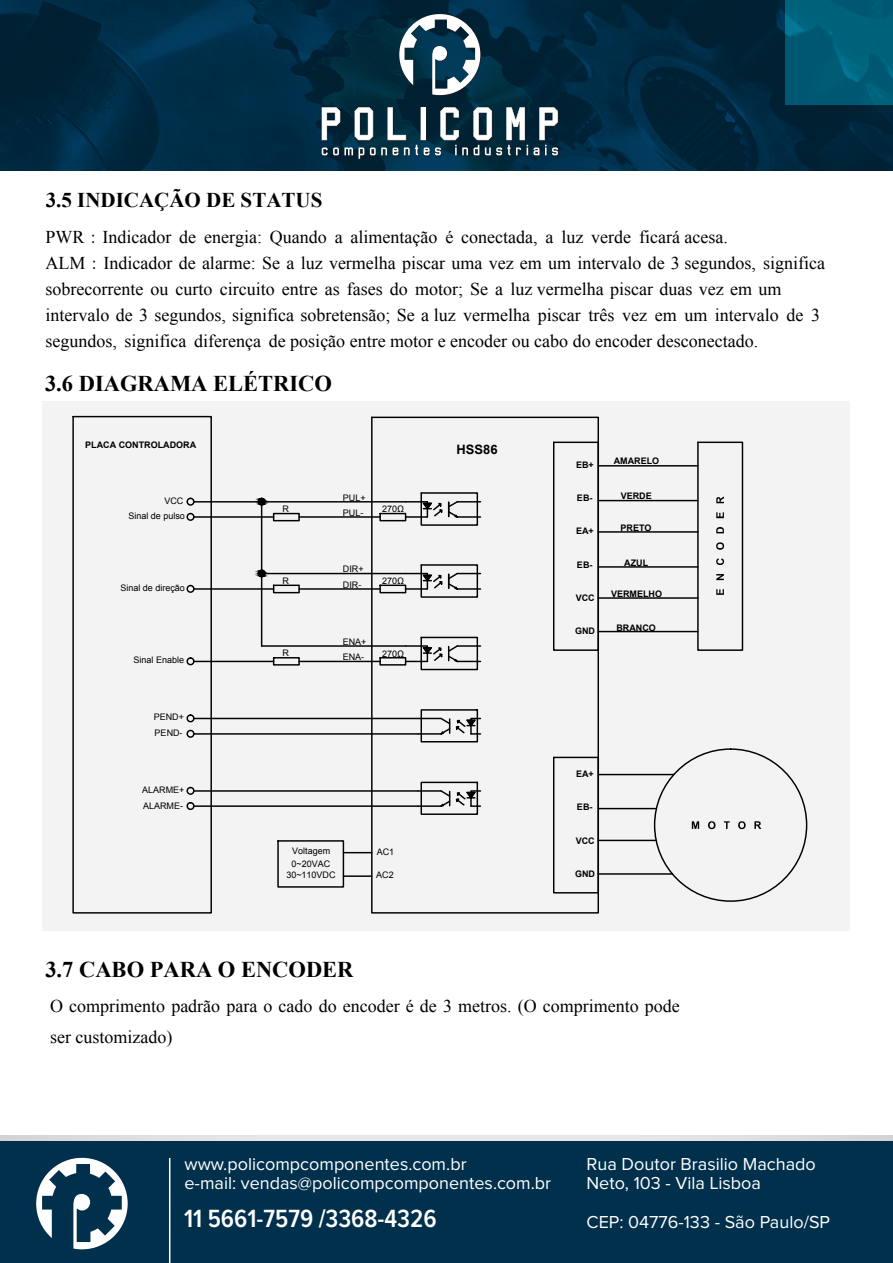
<style>
.page{position:relative;width:893px;height:1263px;background:#fff}
.page>*{position:absolute;margin:0;border:0;box-sizing:border-box;transform-origin:0 0}
.t1{font:600 25.8px "Proxima Nova Cond";color:#fff}
.t2{font:700 22.5px "Times New Roman";color:#000}
.t3{font:700 21px "Times New Roman";color:#000}
.t4{font:18px/26px "Times New Roman";color:#000}
.t5{font:18px/19.5px "Proxima Nova";color:#fff}
.t6{font:700 12.9px "Arial";color:#000}
.t7{font:9px/15.5px "Arial";color:#000}
.t8{font:700 9px "Arial";color:#000}
.s1{font-style:inherit}
.s2{font-family:"MS Gothic"}
</style>
<div class="page">
<img style="left:0;top:0;width:893px;height:170px">
<svg style="left:785px;top:0;width:108px;height:105px;fill:#005b75"></svg>
<div style="left:322px;top:14px;width:237px;height:147px;background:#231f20;opacity:.75"></div>
<svg style="left:322px;top:107px;width:107px;height:52px"></svg>
<svg style="left:435px;top:107px;width:93px;height:48px"></svg>
<svg style="left:534px;top:107px;width:24px;height:48px"></svg>
<svg style="left:399px;top:14px;width:81px;height:81px"></svg>
<svg style="left:0;top:1135px;width:893px;height:7px"></svg>
<div style="left:0;top:1142px;width:893px;height:121px;background:#01304c"></div>
<svg style="left:36px;top:1158px;width:92px;height:91px"></svg>
<hr style="left:169px;top:1158px;width:1px;height:105px;background:#fff">
<div style="left:43px;top:401px;width:807px;height:529px;background:#f3f3f3"></div>
<div style="left:72px;top:416px;width:140px;height:497px;border:1px solid #000"></div>
<div style="left:186px;top:498px;width:9px;height:8px;border:1px solid #000;border-radius:50%"></div>
<svg style="left:194px;top:501px;width:17px;height:1px"></svg>
<div style="left:421px;top:492px;width:57px;height:34px;border:1px solid #000"></div>
<div style="left:421px;top:564px;width:57px;height:34px;border:1px solid #000"></div>
<div style="left:186px;top:657px;width:9px;height:8px;border:1px solid #000;border-radius:50%"></div>
<div style="left:273px;top:657px;width:27px;height:9px;border:1px solid #000"></div>
<hr style="left:194px;top:661px;width:80px;height:1px;background:#000">
<div style="left:421px;top:637px;width:57px;height:33px;border:1px solid #000"></div>
<hr style="left:261px;top:505px;width:1px;height:65px;background:#000">
<hr style="left:261px;top:577px;width:1px;height:69px;background:#000">
<svg style="left:258px;top:498px;width:8px;height:8px"></svg>
<svg style="left:258px;top:570px;width:8px;height:7px"></svg>
<div style="left:258px;top:569px;width:8px;height:8px;border:1px solid #000;border-radius:50%"></div>
<div style="left:258px;top:498px;width:8px;height:8px;border:1px solid #000;border-radius:50%"></div>
<hr style="left:299px;top:661px;width:81px;height:1px;background:#000">
<div style="left:379px;top:657px;width:27px;height:9px;border:1px solid #000"></div>
<hr style="left:262px;top:645px;width:144px;height:2px;background:#000">
<div style="left:273px;top:584px;width:27px;height:9px;border:1px solid #000"></div>
<hr style="left:194px;top:588px;width:80px;height:2px;background:#000">
<hr style="left:299px;top:588px;width:81px;height:2px;background:#000">
<div style="left:379px;top:584px;width:27px;height:9px;border:1px solid #000"></div>
<hr style="left:265px;top:573px;width:141px;height:1px;background:#000">
<div style="left:273px;top:513px;width:27px;height:8px;border:1px solid #000"></div>
<hr style="left:194px;top:516px;width:80px;height:2px;background:#000">
<hr style="left:299px;top:516px;width:81px;height:2px;background:#000">
<div style="left:379px;top:513px;width:27px;height:8px;border:1px solid #000"></div>
<hr style="left:265px;top:501px;width:141px;height:1px;background:#000">
<hr style="left:211px;top:501px;width:47px;height:1px;background:#000">
<div style="left:186px;top:513px;width:9px;height:8px;border:1px solid #000;border-radius:50%"></div>
<div style="left:186px;top:585px;width:9px;height:8px;border:1px solid #000;border-radius:50%"></div>
<div style="left:421px;top:709px;width:57px;height:33px;border:1px solid #000"></div>
<svg style="left:418px;top:716px;width:64px;height:20px"></svg>
<svg style="left:404px;top:644px;width:76px;height:19px"></svg>
<svg style="left:406px;top:571px;width:74px;height:20px"></svg>
<svg style="left:406px;top:500px;width:74px;height:19px"></svg>
<hr style="left:194px;top:718px;width:224px;height:1px;background:#000">
<hr style="left:194px;top:733px;width:224px;height:2px;background:#000">
<div style="left:421px;top:782px;width:57px;height:33px;border:1px solid #000"></div>
<hr style="left:418px;top:790px;width:23px;height:2px;background:#000">
<hr style="left:418px;top:805px;width:23px;height:2px;background:#000">
<svg style="left:439px;top:789px;width:43px;height:19px"></svg>
<hr style="left:194px;top:790px;width:224px;height:2px;background:#000">
<hr style="left:194px;top:805px;width:224px;height:2px;background:#000">
<div style="left:186px;top:714px;width:9px;height:8px;border:1px solid #000;border-radius:50%"></div>
<div style="left:186px;top:730px;width:9px;height:8px;border:1px solid #000;border-radius:50%"></div>
<div style="left:186px;top:787px;width:9px;height:8px;border:1px solid #000;border-radius:50%"></div>
<div style="left:186px;top:802px;width:9px;height:8px;border:1px solid #000;border-radius:50%"></div>
<div style="left:277px;top:840px;width:67px;height:48px;border:1px solid #000"></div>
<svg style="left:343px;top:852px;width:29px;height:1px"></svg>
<hr style="left:343px;top:875px;width:29px;height:2px;background:#000">
<div style="left:553px;top:442px;width:46px;height:209px;border:1px solid #000"></div>
<div style="left:697px;top:442px;width:46px;height:209px;border:1px solid #000"></div>
<svg style="left:716px;top:589px;width:8px;height:6px"></svg>
<svg style="left:716px;top:574px;width:8px;height:6px"></svg>
<svg style="left:716px;top:558px;width:8px;height:7px"></svg>
<svg style="left:716px;top:542px;width:8px;height:8px"></svg>
<svg style="left:716px;top:527px;width:8px;height:6px"></svg>
<svg style="left:716px;top:512px;width:8px;height:6px"></svg>
<svg style="left:716px;top:496px;width:8px;height:7px"></svg>
<hr style="left:598px;top:465px;width:100px;height:1px;background:#000">
<hr style="left:598px;top:500px;width:100px;height:1px;background:#000">
<hr style="left:598px;top:531px;width:100px;height:2px;background:#000">
<hr style="left:598px;top:566px;width:100px;height:2px;background:#000">
<hr style="left:598px;top:597px;width:100px;height:2px;background:#000">
<hr style="left:598px;top:631px;width:100px;height:1px;background:#000">
<div style="left:553px;top:757px;width:46px;height:136px;border:1px solid #000"></div>
<hr style="left:598px;top:774px;width:76px;height:1px;background:#000">
<hr style="left:598px;top:808px;width:58px;height:1px;background:#000">
<hr style="left:598px;top:840px;width:58px;height:1px;background:#000">
<hr style="left:598px;top:873px;width:74px;height:2px;background:#000">
<svg style="left:692px;top:821px;width:7px;height:8px"></svg>
<svg style="left:708px;top:821px;width:8px;height:8px"></svg>
<svg style="left:724px;top:821px;width:6px;height:8px"></svg>
<svg style="left:738px;top:821px;width:8px;height:8px"></svg>
<svg style="left:754px;top:821px;width:7px;height:8px"></svg>
<p class="t3" style="left:46px;top:185px;width:278px"><span class="s1">3.5 I</span>NDICAÇÃO DE STATUS</p>
<p class="t4" style="left:45px;top:224px;width:781px">PWR<span class="s2">：</span>Indicador de energia: Quando a alimentação é conectada, a luz verde ficará acesa.<br>ALM<span class="s2">：</span>Indicador de alarme: Se a luz vermelha piscar uma vez em um intervalo de 3 segundos, significa sobrecorrente ou curto circuito entre as fases do motor; Se a luz vermelha piscar duas vez em um intervalo de 3 segundos, significa sobretensão; Se a luz vermelha piscar três vez em um intervalo de 3 segundos, significa diferença de posição entre motor e encoder ou cabo do encoder desconectado.</p>
<p class="t2" style="left:45px;top:368px;width:288px"><span class="s1">3.6</span> DIAGRAMA ELÉTRICO</p>
<p class="t8" style="left:85px;top:441px;width:112px">PLACA CONTROLADORA</p>
<p class="t6" style="left:456px;top:444px;width:43px">HSS86</p>
<p class="t7" style="left:164px;top:494px;width:20px">VCC</p>
<p class="t7" style="left:343px;top:490px;width:24px">PUL+<br>PUL-</p>
<p class="t7" style="left:282px;top:501px;width:8px">R</p>
<p class="t7" style="left:382px;top:501px;width:23px">270Ω</p>
<p class="t7" style="left:128px;top:508px;width:58px">Sinal de pulso</p>
<p class="t7" style="left:120px;top:580px;width:66px">Sinal de direção</p>
<p class="t7" style="left:134px;top:652px;width:52px">Sinal Enable</p>
<p class="t7" style="left:154px;top:709px;width:32px">PEND+</p>
<p class="t7" style="left:155px;top:725px;width:29px">PEND-</p>
<p class="t7" style="left:142px;top:782px;width:44px">ALARME+</p>
<p class="t7" style="left:143px;top:798px;width:42px">ALARME-</p>
<p class="t7" style="left:343px;top:562px;width:22px">DIR+<br>DIR-</p>
<p class="t7" style="left:282px;top:573px;width:8px">R</p>
<p class="t7" style="left:382px;top:573px;width:23px">270Ω</p>
<p class="t7" style="left:282px;top:646px;width:8px">R</p>
<p class="t7" style="left:343px;top:634px;width:25px">ENA+<br>ENA-</p>
<p class="t7" style="left:382px;top:646px;width:23px">270Ω</p>
<p class="t7" style="left:291px;top:844px;width:40px;line-height:13.2px">Voltagem<br>0~20VAC</p>
<p class="t7" style="left:286px;top:867px;width:51px">30~110VDC</p>
<p class="t7" style="left:377px;top:844px;width:19px">AC1</p>
<p class="t7" style="left:376px;top:867px;width:19px">AC2</p>
<p class="t8" style="left:576px;top:462px;width:19px">EB+</p>
<p class="t8" style="left:577px;top:495px;width:17px">EB-</p>
<p class="t8" style="left:576px;top:528px;width:19px">EA+</p>
<p class="t8" style="left:577px;top:561px;width:17px">EB-</p>
<p class="t8" style="left:576px;top:594px;width:20px">VCC</p>
<p class="t8" style="left:575px;top:627px;width:21px">GND</p>
<p class="t8" style="left:614px;top:457px;width:47px">AMARELO</p>
<p class="t8" style="left:621px;top:492px;width:33px">VERDE</p>
<p class="t8" style="left:621px;top:524px;width:33px">PRETO</p>
<p class="t8" style="left:624px;top:559px;width:25px">AZUL</p>
<p class="t8" style="left:611px;top:590px;width:53px">VERMELHO</p>
<p class="t8" style="left:616px;top:624px;width:41px">BRANCO</p>
<p class="t8" style="left:576px;top:771px;width:19px">EA+</p>
<p class="t8" style="left:577px;top:804px;width:17px">EB-</p>
<p class="t8" style="left:576px;top:837px;width:20px">VCC</p>
<p class="t8" style="left:575px;top:870px;width:21px">GND</p>
<p class="t2" style="left:45px;top:953px;width:310px"><span class="s1">3.7 C</span>ABO PARA O ENCODER</p>
<p class="t4" style="left:50px;top:990px;width:631px;line-height:31.7px">O comprimento padrão para o cado do encoder é de 3 metros. (O comprimento pode ser customizado)</p>
<p class="t5" style="left:184px;top:1155px;width:368px">www.policompcomponentes.com.br<br>e-mail: vendas@policompcomponentes.com.br</p>
<h1 class="t1" style="left:184px;top:1206px;width:254px">11 5661-7579 /3368-4326</h1>
<p class="t5" style="left:586px;top:1155px;width:231px">Rua Doutor Brasilio Machado<br>Neto, 103 - Vila Lisboa</p>
<p class="t5" style="left:586px;top:1213px;width:245px">CEP: 04776-133 - São Paulo/SP</p>
</div>
